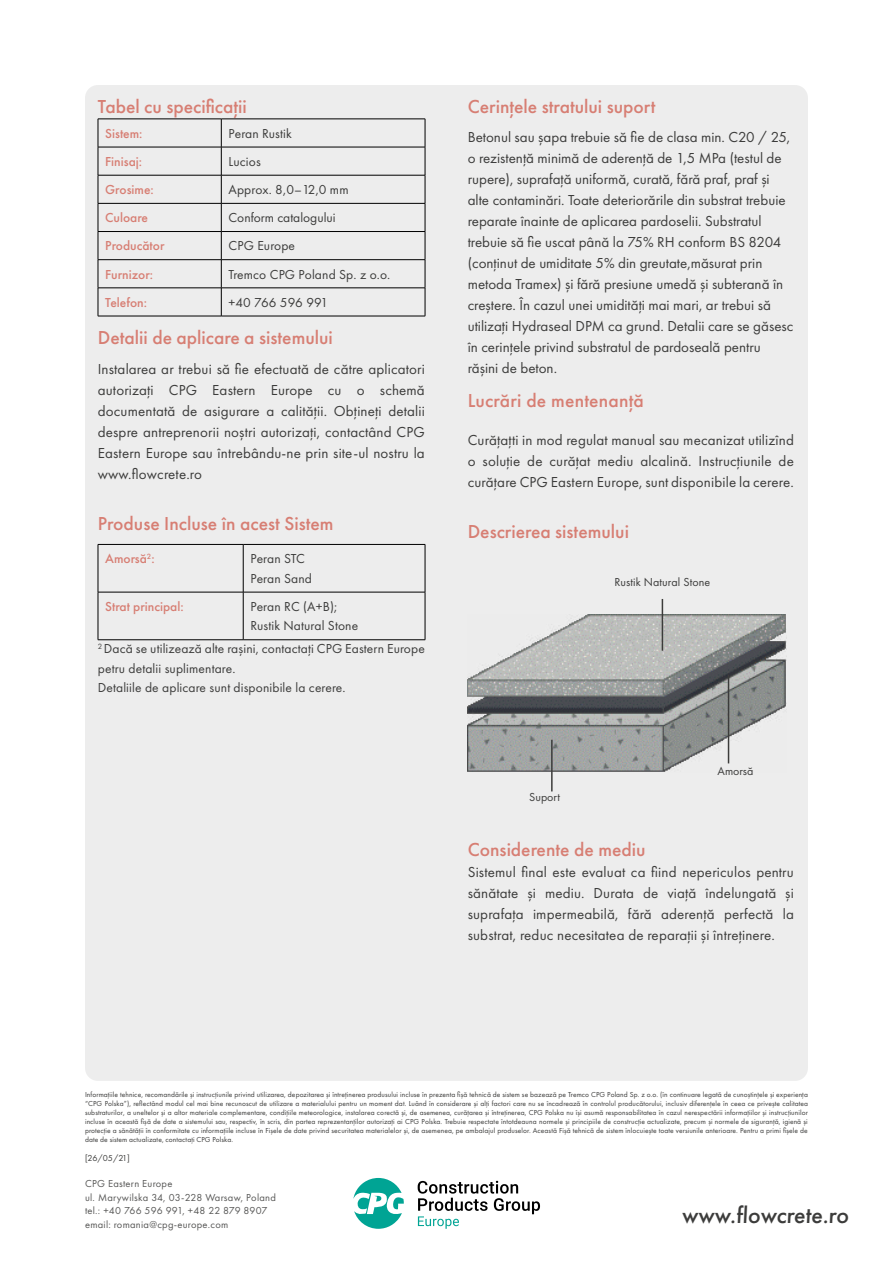
<style>
.page{position:relative;width:893px;height:1263px;background:#fff}
.page>*{position:absolute;margin:0;border:0;box-sizing:border-box;transform-origin:0 0}
.t1{font:500 24px "Futura PT";color:#3c3c3b}
.t2{font:500 19.5px "Futura PT";color:#d77e73}
.t3{font:15px/21px "Futura PT";color:#3c3c3b;text-align:justify}
.t4{font:13.5px/19.5px "Futura PT";letter-spacing:.01em;color:#3c3c3b}
.t5{font:500 13.5px "Futura PT";color:#d77e73}
.t6{font:12px "Futura PT";letter-spacing:.01em;color:#3c3c3b}
.t7{font:10.5px/13.5px "Futura PT";letter-spacing:.025em;color:#575756}
.t8{font:9px "Futura PT";color:#3c3c3b}
.t9{font:7.5px/9px "Futura PT";letter-spacing:.01em;color:#3c3c3b;text-align:justify}
</style>
<div class="page">
<svg style="left:418px;top:1181px;width:122px;height:48px"></svg>
<svg style="left:353px;top:1178px;width:51px;height:51px"></svg>
<div style="left:85px;top:85px;width:723px;height:996px;background:#ededed;border-radius:13px"></div>
<hr style="left:98px;top:119px;width:123px;height:1px;background:#000">
<hr style="left:221px;top:119px;width:204px;height:1px;background:#000">
<hr style="left:98px;top:147px;width:123px;height:1px;background:#000">
<hr style="left:221px;top:147px;width:204px;height:1px;background:#000">
<hr style="left:98px;top:175px;width:123px;height:1px;background:#000">
<hr style="left:221px;top:175px;width:204px;height:1px;background:#000">
<hr style="left:98px;top:203px;width:123px;height:1px;background:#000">
<hr style="left:221px;top:203px;width:204px;height:1px;background:#000">
<hr style="left:98px;top:231px;width:123px;height:1px;background:#000">
<hr style="left:221px;top:231px;width:204px;height:1px;background:#000">
<hr style="left:98px;top:259px;width:123px;height:1px;background:#000">
<hr style="left:221px;top:259px;width:204px;height:1px;background:#000">
<hr style="left:98px;top:288px;width:123px;height:1px;background:#000">
<svg style="left:98px;top:119px;width:1px;height:197px"></svg>
<hr style="left:221px;top:288px;width:204px;height:1px;background:#000">
<svg style="left:221px;top:119px;width:1px;height:197px"></svg>
<svg style="left:425px;top:119px;width:1px;height:197px"></svg>
<hr style="left:98px;top:316px;width:123px;height:1px;background:#000">
<hr style="left:221px;top:316px;width:204px;height:1px;background:#000">
<hr style="left:98px;top:544px;width:145px;height:1px;background:#000">
<hr style="left:98px;top:545px;width:1px;height:47px;background:#000">
<hr style="left:243px;top:544px;width:182px;height:1px;background:#000">
<hr style="left:243px;top:545px;width:1px;height:47px;background:#000">
<hr style="left:425px;top:545px;width:1px;height:47px;background:#000">
<hr style="left:98px;top:592px;width:145px;height:1px;background:#000">
<hr style="left:98px;top:592px;width:1px;height:47px;background:#000">
<hr style="left:243px;top:592px;width:182px;height:1px;background:#000">
<hr style="left:243px;top:592px;width:1px;height:47px;background:#000">
<hr style="left:425px;top:592px;width:1px;height:47px;background:#000">
<hr style="left:98px;top:639px;width:145px;height:1px;background:#000">
<hr style="left:243px;top:639px;width:182px;height:1px;background:#000">
<img style="left:468px;top:614px;width:319px;height:158px">
<hr style="left:728px;top:675px;width:1px;height:88px;background:#3c3c3b">
<hr style="left:662px;top:599px;width:1px;height:52px;background:#3c3c3b">
<hr style="left:551px;top:740px;width:2px;height:51px;background:#3c3c3b">
<h2 class="t2" style="left:98px;top:94px;width:151px">Tabel cu specificații</h2>
<h3 class="t5" style="left:105px;top:125px;width:39px">Sistem:</h3>
<h3 class="t4" style="left:229px;top:123px;width:65px">Peran Rustik</h3>
<h3 class="t5" style="left:105px;top:153px;width:38px">Finisaj:</h3>
<h3 class="t4" style="left:229px;top:152px;width:34px">Lucios</h3>
<h3 class="t5" style="left:105px;top:181px;width:50px">Grosime:</h3>
<h3 class="t4" style="left:229px;top:180px;width:122px">Approx. 8,0–12,0 mm</h3>
<h3 class="t5" style="left:105px;top:210px;width:44px">Culoare</h3>
<h3 class="t4" style="left:229px;top:208px;width:109px">Conform catalogului</h3>
<h3 class="t5" style="left:105px;top:238px;width:61px">Producător</h3>
<h3 class="t4" style="left:229px;top:236px;width:68px">CPG Europe</h3>
<h3 class="t5" style="left:105px;top:266px;width:49px">Furnizor:</h3>
<h3 class="t4" style="left:229px;top:264px;width:163px">Tremco CPG Poland Sp. z o.o.</h3>
<h3 class="t5" style="left:105px;top:294px;width:43px">Telefon:</h3>
<h3 class="t4" style="left:229px;top:292px;width:101px">+40 766 596 991</h3>
<h2 class="t2" style="left:98px;top:326px;width:237px">Detalii de aplicare a sistemului</h2>
<p class="t3" style="left:98px;top:358px;width:329px">Instalarea ar trebui să fie efectuată de către aplicatori autorizați CPG Eastern Europe cu o schemă documentată de asigurare a calității. Obțineți detalii despre antreprenorii noștri autorizați, contactând CPG Eastern Europe sau întrebându-ne prin site-ul nostru la www.flowcrete.ro</p>
<h2 class="t2" style="left:98px;top:511px;width:237px">Produse Incluse în acest Sistem</h2>
<h3 class="t5" style="left:105px;top:551px;width:51px">Amorsă<sup>2</sup>:</h3>
<h3 class="t4" style="left:250px;top:549px;width:63px">Peran STC<br>Peran Sand</h3>
<h3 class="t5" style="left:105px;top:598px;width:80px">Strat principal:</h3>
<h3 class="t4" style="left:250px;top:597px;width:109px">Peran RC (A+B);<br>Rustik Natural Stone</h3>
<h3 class="t4" style="left:98px;top:639px;width:329px"><sup>2</sup> Dacă se utilizează alte rașini, contactați CPG Eastern Europe petru detalii suplimentare.<br>Detaliile de aplicare sunt disponibile la cerere.</h3>
<h2 class="t2" style="left:468px;top:94px;width:189px">Cerințele stratului suport</h2>
<p class="t3" style="left:468px;top:127px;width:327px;text-align:left">Betonul sau șapa trebuie să fie de clasa min. C20 / 25, o rezistență minimă de aderență de 1,5 MPa (testul de rupere), suprafață uniformă, curată, fără praf, praf și alte contaminări. Toate deteriorările din substrat trebuie reparate înainte de aplicarea pardoselii. Substratul trebuie să fie uscat până la 75% RH conform BS 8204 (conținut de umiditate 5% din greutate,măsurat prin metoda Tramex) și fără presiune umedă și subterană în creștere. În cazul unei umidități mai mari, ar trebui să utilizați Hydraseal DPM ca grund. Detalii care se găsesc în cerințele privind substratul de pardoseală pentru rășini de beton.</p>
<h2 class="t2" style="left:468px;top:389px;width:178px">Lucrări de mentenanță</h2>
<h3 class="t3" style="left:468px;top:430px;width:328px">Curățațti in mod regulat manual sau mecanizat utilizînd o soluție de curățat mediu alcalină. Instrucțiunile de curățare CPG Eastern Europe, sunt disponibile la cerere.</h3>
<h2 class="t2" style="left:468px;top:520px;width:163px">Descrierea sistemului</h2>
<h3 class="t6" style="left:614px;top:575px;width:97px">Rustik Natural Stone</h3>
<h3 class="t6" style="left:529px;top:789px;width:32px">Suport</h3>
<h3 class="t6" style="left:718px;top:764px;width:37px">Amorsă</h3>
<h2 class="t2" style="left:468px;top:838px;width:179px">Considerente de mediu</h2>
<h3 class="t3" style="left:468px;top:862px;width:328px">Sistemul final este evaluat ca fiind nepericulos pentru sănătate și mediu. Durata de viață îndelungată și suprafața impermeabilă, fără aderență perfectă la substrat, reduc necesitatea de reparații și întreținere.</h3>
<p class="t9" style="left:85px;top:1090px;width:724px">Informațiile tehnice, recomandările și instrucțiunile privind utilizarea, depozitarea și întreținerea produsului incluse în prezenta fișă tehnică de sistem se bazează pe Tremco CPG Poland Sp. z o.o. (în continuare legată de cunoștințele și experiența “CPG Polska”), reflectând modul cel mai bine recunoscut de utilizare a materialului pentru un moment dat. Luând în considerare și alți factori care nu se încadrează în controlul producătorului, inclusiv diferențele în ceea ce privește calitatea substraturilor, a uneltelor și a altor materiale complementare, condițiile meteorologice, instalarea corectă și, de asemenea, curățarea și întreținerea, CPG Polska nu își asumă responsabilitatea în cazul nerespectării informațiilor și instrucțiunilor incluse în această fișă de date a sistemului sau, respectiv, în scris, din partea reprezentanților autorizați ai CPG Polska. Trebuie respectate întotdeauna normele și principiile de construcție actualizate, precum și normele de siguranță, igienă și protecție a sănătății în conformitate cu informațiile incluse în Fișele de date privind securitatea materialelor și, de asemenea, pe ambalajul produselor. Această Fișă tehnică de sistem înlocuiește toate versiunile anterioare. Pentru a primi fișele de date de sistem actualizate, contactați CPG Polska.</p>
<h3 class="t7" style="left:85px;top:1177px;width:192px">CPG Eastern Europe<br>ul. Marywilska 34, 03-228 Warsaw, Poland tel.: +40 766 596 991, +48 22 879 8907 email: romania@cpg-europe.com</h3>
<p class="t8" style="left:85px;top:1153px;width:46px">[26/05/21]</p>
<h1 class="t1" style="left:682px;top:1201px;width:170px">www.flowcrete.ro</h1>
</div>
